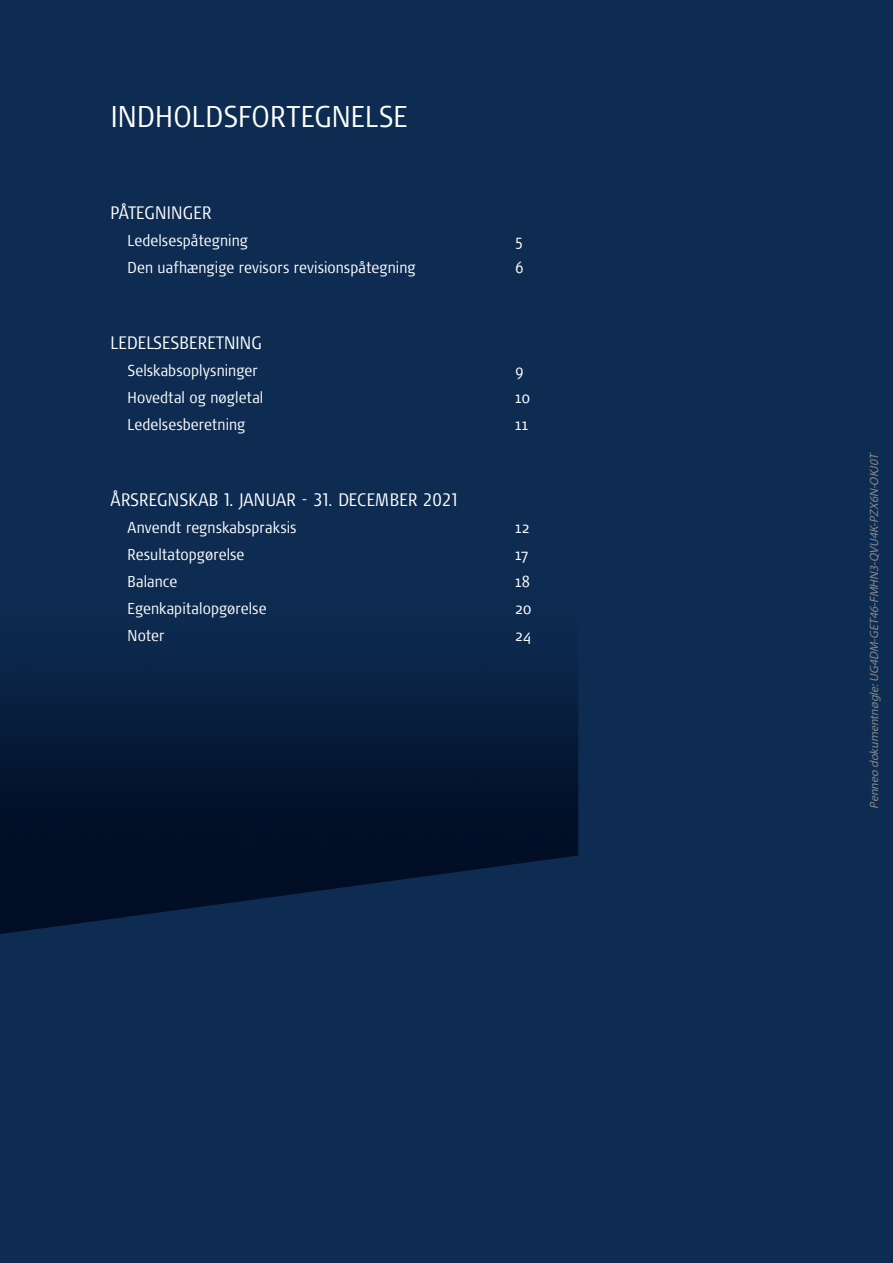
<style>
.page{position:relative;width:893px;height:1263px;background:#0e2c52}
.page>*{position:absolute;margin:0;border:0;box-sizing:border-box;transform-origin:0 0}
.t1{font:300 condensed 30px "Signa Pro";letter-spacing:.005em;color:#fff}
.t2{font:300 condensed 18px "Signa Pro";letter-spacing:.01em;color:#fff}
.t3{font:300 condensed 15.75px "Signa Pro";letter-spacing:.005em;color:#fff}
.t4{font:italic 12px "Myriad Pro";color:#888}
</style>
<div class="page">
<h1 class="t1" style="left:111px;top:101px;width:298px">INDHOLDSFORTEGNELSE</h1>
<p class="t2" style="left:111px;top:203px;width:103px">PÅTEGNINGER</p>
<p class="t3" style="left:128px;top:232px;width:122px">Ledelsespåtegning</p>
<p class="t3" style="left:516px;top:232px;width:9px">5</p>
<p class="t3" style="left:128px;top:259px;width:290px">Den uafhængige revisors revisionspåtegning</p>
<p class="t3" style="left:516px;top:259px;width:10px">6</p>
<p class="t2" style="left:111px;top:333px;width:153px">LEDELSESBERETNING</p>
<p class="t3" style="left:128px;top:362px;width:132px">Selskabsoplysninger</p>
<p class="t3" style="left:516px;top:362px;width:10px">9</p>
<p class="t3" style="left:128px;top:389px;width:137px">Hovedtal og nøgletal</p>
<p class="t3" style="left:516px;top:389px;width:16px">10</p>
<p class="t3" style="left:128px;top:416px;width:119px">Ledelsesberetning</p>
<p class="t3" style="left:516px;top:416px;width:14px">11</p>
<p class="t2" style="left:111px;top:490px;width:348px">ÅRSREGNSKAB 1. JANUAR - 31. DECEMBER 2021</p>
<p class="t3" style="left:128px;top:519px;width:171px">Anvendt regnskabspraksis</p>
<p class="t3" style="left:516px;top:519px;width:15px">12</p>
<p class="t3" style="left:128px;top:546px;width:118px">Resultatopgørelse</p>
<p class="t3" style="left:516px;top:546px;width:14px">17</p>
<p class="t3" style="left:128px;top:573px;width:51px">Balance</p>
<p class="t3" style="left:516px;top:573px;width:16px">18</p>
<p class="t3" style="left:128px;top:600px;width:140px">Egenkapitalopgørelse</p>
<p class="t3" style="left:516px;top:600px;width:17px">20</p>
<p class="t3" style="left:128px;top:627px;width:38px">Noter</p>
<p class="t3" style="left:516px;top:627px;width:17px">24</p>
<p class="t4" style="left:869px;top:809px;width:359px;rotate:-90deg">Penneo dokumentnøgle:UG4DM-GET46-FMHN3-QVU4K-PZX6N-OKJ0T</p>
</div>
